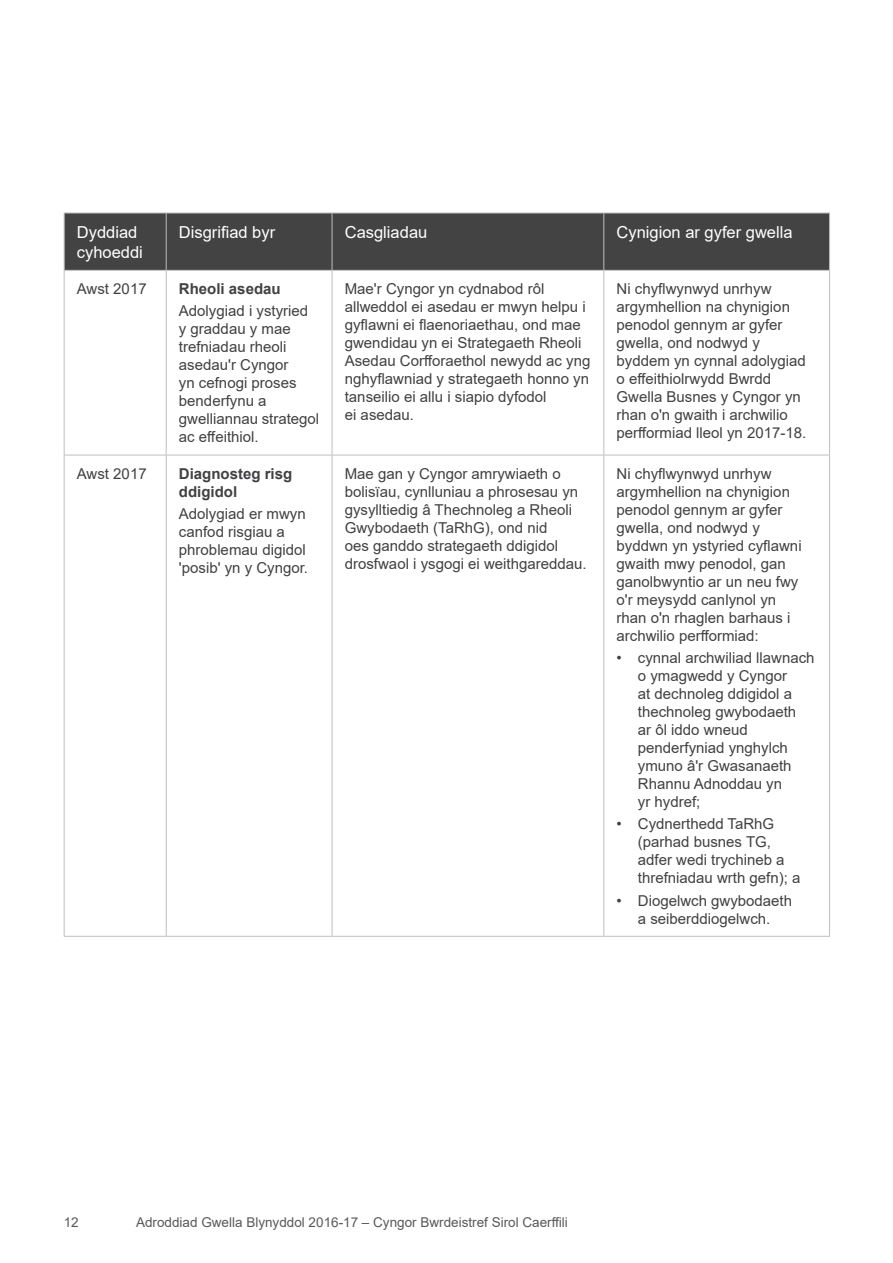
<style>
.page{position:relative;width:893px;height:1263px;background:#fff}
.page>*{position:absolute;margin:0;border:0;box-sizing:border-box;transform-origin:0 0}
.Table_header_text{font:16.5px/19.8px "Arial";color:#fff}
.Table_text{font:15px/18px "Arial";color:#414042}
.Table_bullet_text{font:15px/18px "Arial";color:#414042}
.Table_text-2{font:700 15px/18px "Arial";color:#414042}
.t1{font:13.5px "Arial";color:#58595b}
</style>
<div class="page">
<div style="left:65px;top:214px;width:764px;height:56px;background:#434343"></div>
<svg style="left:65px;top:271px;width:764px;height:665px"></svg>
<hr style="left:64px;top:213px;width:102px;height:1px;background:#bcbec0">
<hr style="left:64px;top:213px;width:1px;height:57px;background:#bcbec0">
<hr style="left:166px;top:213px;width:166px;height:1px;background:#bcbec0">
<hr style="left:166px;top:213px;width:1px;height:57px;background:#bcbec0">
<hr style="left:332px;top:213px;width:272px;height:1px;background:#bcbec0">
<hr style="left:332px;top:213px;width:1px;height:57px;background:#bcbec0">
<hr style="left:604px;top:213px;width:226px;height:1px;background:#bcbec0">
<hr style="left:603px;top:213px;width:1px;height:57px;background:#bcbec0">
<hr style="left:829px;top:213px;width:1px;height:57px;background:#bcbec0">
<hr style="left:64px;top:270px;width:102px;height:1px;background:#bcbec0">
<hr style="left:64px;top:271px;width:1px;height:184px;background:#bcbec0">
<hr style="left:166px;top:270px;width:166px;height:1px;background:#bcbec0">
<hr style="left:166px;top:271px;width:1px;height:184px;background:#bcbec0">
<hr style="left:332px;top:270px;width:272px;height:1px;background:#bcbec0">
<hr style="left:332px;top:271px;width:1px;height:184px;background:#bcbec0">
<hr style="left:604px;top:270px;width:226px;height:1px;background:#bcbec0">
<hr style="left:603px;top:271px;width:1px;height:184px;background:#bcbec0">
<hr style="left:829px;top:271px;width:1px;height:184px;background:#bcbec0">
<hr style="left:64px;top:455px;width:102px;height:1px;background:#bcbec0">
<hr style="left:64px;top:455px;width:1px;height:481px;background:#bcbec0">
<hr style="left:166px;top:455px;width:166px;height:1px;background:#bcbec0">
<hr style="left:166px;top:455px;width:1px;height:481px;background:#bcbec0">
<hr style="left:332px;top:455px;width:272px;height:1px;background:#bcbec0">
<hr style="left:332px;top:455px;width:1px;height:481px;background:#bcbec0">
<hr style="left:604px;top:455px;width:226px;height:1px;background:#bcbec0">
<hr style="left:603px;top:455px;width:1px;height:481px;background:#bcbec0">
<hr style="left:829px;top:455px;width:1px;height:481px;background:#bcbec0">
<hr style="left:64px;top:936px;width:102px;height:1px;background:#bcbec0">
<hr style="left:166px;top:936px;width:166px;height:1px;background:#bcbec0">
<hr style="left:332px;top:936px;width:272px;height:1px;background:#bcbec0">
<hr style="left:604px;top:936px;width:226px;height:1px;background:#bcbec0">
<p class="Table_header_text" style="left:77px;top:222px;width:68px">Dyddiad cyhoeddi</p>
<p class="Table_header_text" style="left:179px;top:222px;width:98px">Disgrifiad byr</p>
<p class="Table_header_text" style="left:345px;top:222px;width:84px">Casgliadau</p>
<p class="Table_header_text" style="left:617px;top:222px;width:178px">Cynigion ar gyfer gwella</p>
<p class="Table_text" style="left:77px;top:280px;width:71px">Awst 2017</p>
<p class="Table_text-2" style="left:179px;top:280px;width:103px">Rheoli asedau</p>
<p class="Table_text" style="left:179px;top:302px;width:142px">Adolygiad i ystyried y graddau y mae trefniadau rheoli asedau'r Cyngor<br>yn cefnogi proses benderfynu a gwelliannau strategol ac effeithiol.</p>
<p class="Table_text" style="left:345px;top:280px;width:247px">Mae'r Cyngor yn cydnabod rôl allweddol ei asedau er mwyn helpu i gyflawni ei flaenoriaethau, ond mae gwendidau yn ei Strategaeth Rheoli Asedau Corfforaethol newydd ac yng nghyflawniad y strategaeth honno yn tanseilio ei allu i siapio dyfodol</p>
<p class="Table_text" style="left:345px;top:406px;width:71px">ei asedau.</p>
<p class="Table_text" style="left:617px;top:280px;width:191px">Ni chyflwynwyd unrhyw argymhellion na chynigion penodol gennym ar gyfer gwella, ond nodwyd y byddem yn cynnal adolygiad o effeithiolrwydd Bwrdd<br>Gwella Busnes y Cyngor yn rhan o'n gwaith i archwilio perfformiad lleol yn 2017-18.</p>
<p class="Table_text" style="left:77px;top:464px;width:71px">Awst 2017</p>
<p class="Table_text-2" style="left:179px;top:465px;width:115px">Diagnosteg risg ddigidol</p>
<p class="Table_text" style="left:179px;top:505px;width:131px">Adolygiad er mwyn canfod risgiau a phroblemau digidol 'posib' yn y Cyngor.</p>
<p class="Table_text" style="left:345px;top:464px;width:243px">Mae gan y Cyngor amrywiaeth o bolisïau, cynlluniau a phrosesau yn gysylltiedig â Thechnoleg a Rheoli Gwybodaeth (TaRhG), ond nid<br>oes ganddo strategaeth ddigidol drosfwaol i ysgogi ei weithgareddau.</p>
<p class="Table_text" style="left:617px;top:464px;width:187px">Ni chyflwynwyd unrhyw argymhellion na chynigion penodol gennym ar gyfer gwella, ond nodwyd y byddwn yn ystyried cyflawni gwaith mwy penodol, gan ganolbwyntio ar un neu fwy o'r meysydd canlynol yn rhan o'n rhaglen barhaus i archwilio perfformiad:</p>
<p class="Table_bullet_text" style="left:638px;top:649px;width:178px;text-indent:-21px">• cynnal archwiliad llawnach o ymagwedd y Cyngor<br>at dechnoleg ddigidol a thechnoleg gwybodaeth<br>ar ôl iddo wneud penderfyniad ynghylch ymuno â'r Gwasanaeth<br>Rhannu Adnoddau yn<br>yr hydref;</p>
<p class="Table_bullet_text" style="left:638px;top:815px;width:164px;text-indent:-21px">• Cydnerthedd TaRhG (parhad busnes TG, adfer wedi trychineb a threfniadau wrth gefn); a</p>
<p class="Table_bullet_text" style="left:617px;top:891px;width:177px;text-align:center">• Diogelwch gwybodaeth a seiberddiogelwch.</p>
<p class="t1" style="left:64px;top:1213px;width:17px">12</p>
<p class="t1" style="left:136px;top:1213px;width:433px">Adroddiad Gwella Blynyddol 2016-17 – Cyngor Bwrdeistref Sirol Caerffili</p>
</div>
